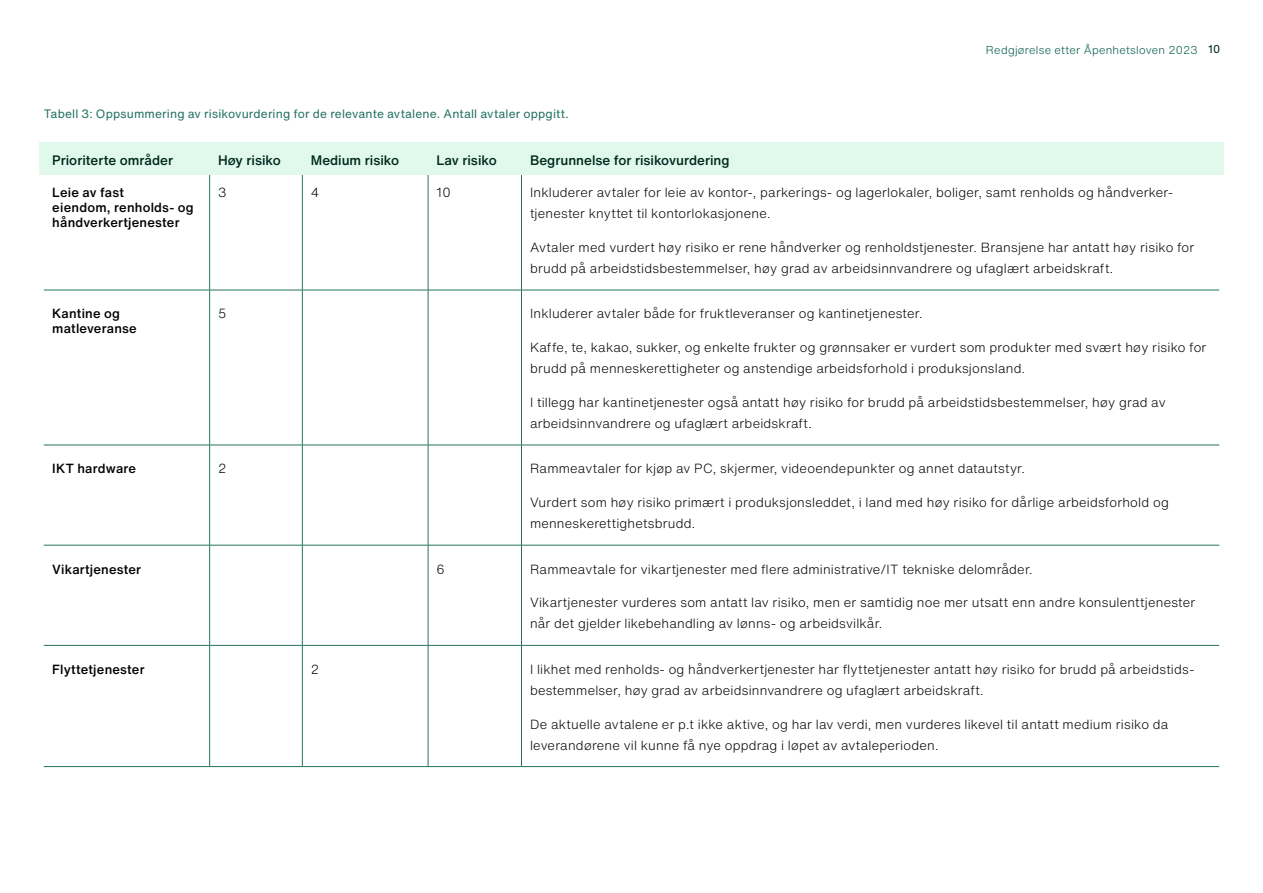
<style>
.page{position:relative;width:1263px;height:893px;background:#fff}
.page>*{position:absolute;margin:0;border:0;box-sizing:border-box;transform-origin:0 0}
.Tabell_heading_w_sha{font:500 13.5px "Helvetica Now Text";color:#002920}
.Tabell_tekst{font:300 13.05px/21px "Helvetica Now Text";letter-spacing:.015em;color:#000}
.Tabell_tekst_medium{font:500 13.05px/15px "Helvetica Now Text";letter-spacing:.015em;color:#000}
.Figur_heading{font:12px "Helvetica Now Text";letter-spacing:.015em;color:#247360}
.t1{font:300 11.25px "Helvetica Now Text";letter-spacing:.02em;color:#015945}
.s1{font-weight:400;color:#002920}
</style>
<div class="page">
<hr style="left:209px;top:169px;width:1px;height:121px;background:#247360">
<hr style="left:302px;top:169px;width:1px;height:121px;background:#247360">
<hr style="left:44px;top:290px;width:166px;height:1px;background:#247360">
<hr style="left:210px;top:290px;width:92px;height:1px;background:#247360">
<hr style="left:209px;top:290px;width:1px;height:155px;background:#247360">
<hr style="left:302px;top:290px;width:126px;height:1px;background:#247360">
<hr style="left:302px;top:290px;width:1px;height:155px;background:#247360">
<hr style="left:428px;top:290px;width:93px;height:1px;background:#247360">
<hr style="left:521px;top:290px;width:698px;height:1px;background:#247360">
<hr style="left:44px;top:445px;width:166px;height:1px;background:#247360">
<hr style="left:210px;top:445px;width:92px;height:1px;background:#247360">
<hr style="left:209px;top:445px;width:1px;height:100px;background:#247360">
<hr style="left:302px;top:445px;width:126px;height:1px;background:#247360">
<hr style="left:302px;top:445px;width:1px;height:100px;background:#247360">
<hr style="left:428px;top:445px;width:93px;height:1px;background:#247360">
<hr style="left:521px;top:445px;width:698px;height:1px;background:#247360">
<hr style="left:209px;top:545px;width:1px;height:100px;background:#247360">
<hr style="left:302px;top:545px;width:1px;height:100px;background:#247360">
<hr style="left:209px;top:646px;width:1px;height:120px;background:#247360">
<hr style="left:302px;top:646px;width:1px;height:120px;background:#247360">
<hr style="left:44px;top:545px;width:166px;height:1px;background:#247360">
<hr style="left:44px;top:645px;width:166px;height:1px;background:#247360">
<hr style="left:44px;top:766px;width:166px;height:1px;background:#247360">
<hr style="left:210px;top:545px;width:92px;height:1px;background:#247360">
<hr style="left:210px;top:645px;width:92px;height:1px;background:#247360">
<hr style="left:210px;top:766px;width:92px;height:1px;background:#247360">
<hr style="left:302px;top:545px;width:126px;height:1px;background:#247360">
<hr style="left:428px;top:545px;width:93px;height:1px;background:#247360">
<hr style="left:521px;top:545px;width:698px;height:1px;background:#247360">
<hr style="left:302px;top:645px;width:126px;height:1px;background:#247360">
<hr style="left:428px;top:645px;width:93px;height:1px;background:#247360">
<hr style="left:521px;top:645px;width:698px;height:1px;background:#247360">
<hr style="left:521px;top:766px;width:698px;height:1px;background:#247360">
<hr style="left:428px;top:169px;width:1px;height:121px;background:#247360">
<hr style="left:428px;top:290px;width:1px;height:155px;background:#247360">
<hr style="left:428px;top:445px;width:1px;height:100px;background:#247360">
<hr style="left:428px;top:545px;width:1px;height:100px;background:#247360">
<hr style="left:428px;top:646px;width:1px;height:120px;background:#247360">
<hr style="left:302px;top:766px;width:126px;height:1px;background:#247360">
<hr style="left:521px;top:169px;width:1px;height:121px;background:#247360">
<hr style="left:521px;top:290px;width:1px;height:155px;background:#247360">
<hr style="left:521px;top:445px;width:1px;height:100px;background:#247360">
<hr style="left:521px;top:545px;width:1px;height:100px;background:#247360">
<hr style="left:521px;top:646px;width:1px;height:120px;background:#247360">
<hr style="left:428px;top:766px;width:93px;height:1px;background:#247360">
<div style="left:40px;top:143px;width:174px;height:32px;background:#e1f9ec"></div>
<div style="left:205px;top:143px;width:102px;height:32px;background:#e1f9ec"></div>
<div style="left:298px;top:143px;width:134px;height:32px;background:#e1f9ec"></div>
<div style="left:424px;top:143px;width:102px;height:32px;background:#e1f9ec"></div>
<div style="left:517px;top:143px;width:706px;height:32px;background:#e1f9ec"></div>
<p class="Figur_heading" style="left:44px;top:106px;width:526px">Tabell 3: Oppsummering av risikovurdering for de relevante avtalene. Antall avtaler oppgitt.</p>
<p class="t1" style="left:986px;top:42px;width:236px">Redgjørelse etter Åpenhetsloven 2023 <span class="s1">10</span></p>
<p class="Tabell_heading_w_sha" style="left:52px;top:151px;width:122px">Prioriterte områder</p>
<p class="Tabell_heading_w_sha" style="left:218px;top:151px;width:64px">Høy risiko</p>
<p class="Tabell_heading_w_sha" style="left:311px;top:151px;width:90px">Medium risiko</p>
<p class="Tabell_heading_w_sha" style="left:437px;top:151px;width:62px">Lav risiko</p>
<p class="Tabell_heading_w_sha" style="left:530px;top:151px;width:201px">Begrunnelse for risikovurdering</p>
<p class="Tabell_tekst_medium" style="left:52px;top:185px;width:143px">Leie av fast<br>eiendom, renholds- og håndverkertjenester</p>
<p class="Tabell_tekst" style="left:218px;top:182px;width:10px">3</p>
<p class="Tabell_tekst" style="left:311px;top:182px;width:10px">4</p>
<p class="Tabell_tekst" style="left:437px;top:182px;width:16px">10</p>
<p class="Tabell_tekst" style="left:530px;top:182px;width:643px">Inkluderer avtaler for leie av kontor-, parkerings- og lagerlokaler, boliger, samt renholds og håndverker&shy;tjenester knyttet til kontorlokasjonene.</p>
<p class="Tabell_tekst" style="left:530px;top:237px;width:666px">Avtaler med vurdert høy risiko er rene håndverker og renholdstjenester. Bransjene har antatt høy risiko for brudd på arbeidstidsbestemmelser, høy grad av arbeidsinnvandrere og ufaglært arbeidskraft.</p>
<p class="Tabell_tekst_medium" style="left:52px;top:306px;width:86px">Kantine og matleveranse</p>
<p class="Tabell_tekst" style="left:218px;top:303px;width:10px">5</p>
<p class="Tabell_tekst" style="left:530px;top:303px;width:394px">Inkluderer avtaler både for fruktleveranser og kantinetjenester.</p>
<p class="Tabell_tekst" style="left:530px;top:337px;width:678px">Kaffe, te, kakao, sukker, og enkelte frukter og grønnsaker er vurdert som produkter med svært høy risiko for brudd på menneskerettigheter og anstendige arbeidsforhold i produksjonsland.</p>
<p class="Tabell_tekst" style="left:530px;top:392px;width:637px">I tillegg har kantinetjenester også antatt høy risiko for brudd på arbeidstidsbestemmelser, høy grad av arbeidsinnvandrere og ufaglært arbeidskraft.</p>
<p class="Tabell_tekst_medium" style="left:52px;top:461px;width:85px">IKT hardware</p>
<p class="Tabell_tekst" style="left:218px;top:458px;width:10px">2</p>
<p class="Tabell_tekst" style="left:530px;top:458px;width:496px">Rammeavtaler for kjøp av PC, skjermer, videoendepunkter og annet datautstyr.</p>
<p class="Tabell_tekst" style="left:530px;top:492px;width:640px">Vurdert som høy risiko primært i produksjonsleddet, i land med høy risiko for dårlige arbeidsforhold og menneskerettighetsbrudd.</p>
<p class="Tabell_tekst_medium" style="left:52px;top:562px;width:90px">Vikartjenester</p>
<p class="Tabell_tekst" style="left:437px;top:558px;width:10px">6</p>
<p class="Tabell_tekst" style="left:530px;top:558px;width:504px">Rammeavtale for vikartjenester med flere administrative/IT tekniske delområder.</p>
<p class="Tabell_tekst" style="left:530px;top:592px;width:667px">Vikartjenester vurderes som antatt lav risiko, men er samtidig noe mer utsatt enn andre konsulenttjenester når det gjelder likebehandling av lønns- og arbeidsvilkår.</p>
<p class="Tabell_tekst_medium" style="left:52px;top:662px;width:94px">Flyttetjenester</p>
<p class="Tabell_tekst" style="left:311px;top:659px;width:10px">2</p>
<p class="Tabell_tekst" style="left:530px;top:659px;width:665px">I likhet med renholds- og håndverkertjenester har flyttetjenester antatt høy risiko for brudd på arbeidstids&shy;bestemmelser, høy grad av arbeidsinnvandrere og ufaglært arbeidskraft.</p>
<p class="Tabell_tekst" style="left:530px;top:713px;width:640px">De aktuelle avtalene er p.t ikke aktive, og har lav verdi, men vurderes likevel til antatt medium risiko da leverandørene vil kunne få nye oppdrag i løpet av avtaleperioden.</p>
</div>
